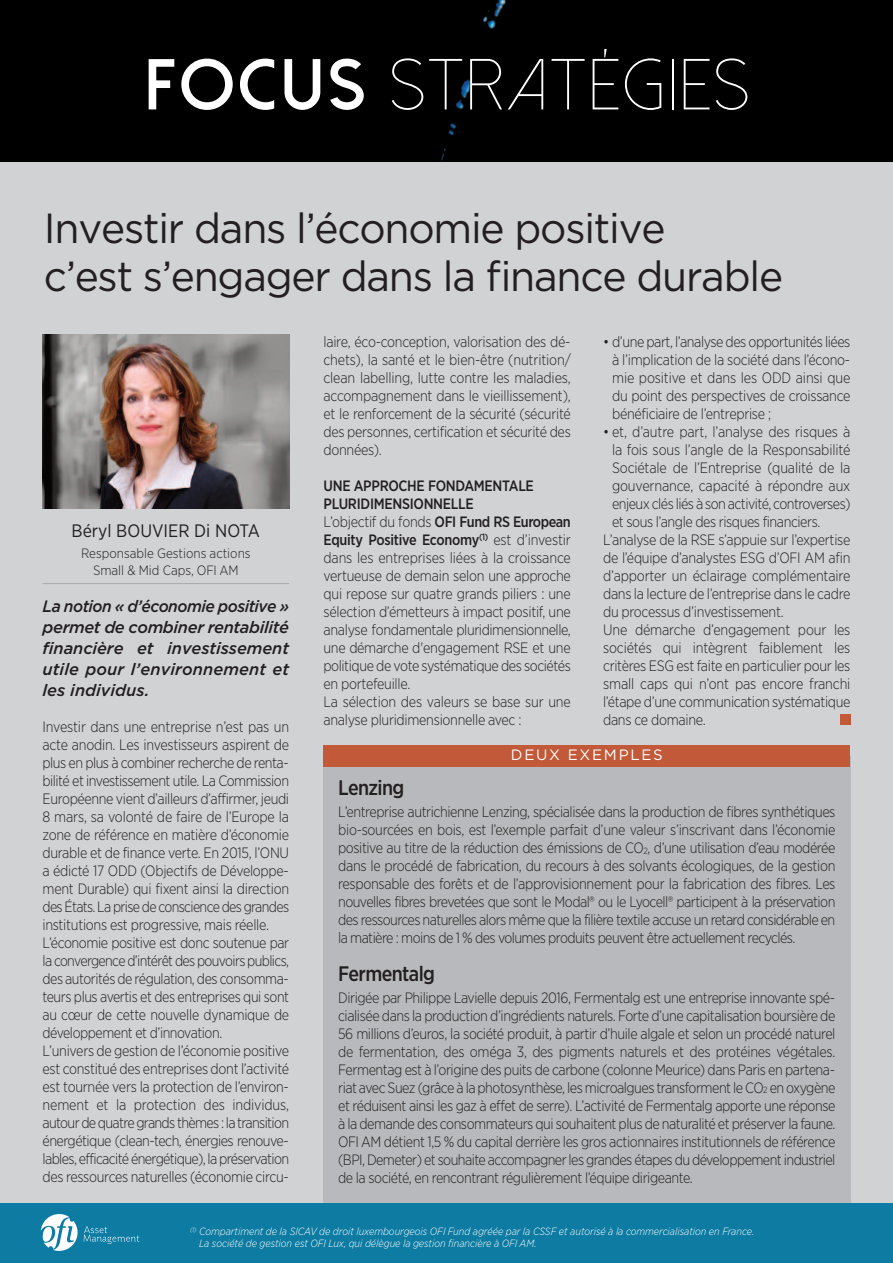
<style>
.page{position:relative;width:893px;height:1263px;background:#d1d2d4}
.page>*{position:absolute;margin:0;border:0;box-sizing:border-box;transform-origin:0 0}
.t1{font:300 72px "Dolce Vita";letter-spacing:.05em;color:#fff}
.t2{font:42px/48px "Gotham";letter-spacing:-.03em;color:#231f20}
.t3{font:500 21px "Gotham Narrow";letter-spacing:-.035em;color:#231f20}
.t4{font:18px "Gotham Narrow";color:#231f20}
.t5{font:italic 500 16.5px/21px "Gotham";letter-spacing:.005em;color:#231f20;text-align:justify;scale:.95 1}
.t6{font:300 15px/18px "Gotham Narrow";letter-spacing:-.02em;color:#231f20;text-align:justify}
.t7{font:300 15px "Gotham Narrow";letter-spacing:-.04em;color:#231f20}
.t8{font:15px "Gotham";letter-spacing:.115em;color:#fff}
.t9{font:300 13.5px/16.5px "Gotham Narrow";color:#231f20;text-align:center}
.t10{font:italic 300 10.5px/12px "Gotham Narrow";color:#fff}
.s1{font-weight:800}
.s2{font-weight:500}
.s3{font-size:9px}
</style>
<div class="page">
<div style="left:323px;top:756px;width:527px;height:488px;background:#b8b9bc"></div>
<div style="left:0;top:1203px;width:893px;height:60px;background:#0d7ba2"></div>
<div style="left:0;top:0;width:893px;height:162px;background:#000"></div>
<svg style="left:84px;top:1226px;width:55px;height:18px"></svg>
<svg style="left:41px;top:1214px;width:37px;height:37px"></svg>
<div style="left:840px;top:714px;width:10px;height:11px;background:#c25939"></div>
<img style="left:43px;top:335px;width:246px;height:173px">
<hr style="left:43px;top:583px;width:246px;height:1px;background:#a8a9ad">
<div style="left:323px;top:745px;width:527px;height:21px;background:#c25939"></div>
<h1 class="t1" style="left:144px;top:42px;width:606px"><span class="s1">FOCUS</span> STRATÉGIES</h1>
<h2 class="t2" style="left:44px;top:204px;width:741px">Investir dans l’économie positive<br>c’est s’engager dans la finance durable</h2>
<p class="t4" style="left:72px;top:525px;width:190px">Béryl BOUVIER Di NOTA</p>
<p class="t9" style="left:81px;top:546px;width:171px">Responsable Gestions actions<br>Small &amp; Mid Caps, OFI AM</p>
<p class="t5" style="left:43px;top:596px;width:261px">La notion « d’économie positive » permet de combiner rentabilité financière et investissement utile pour l’environnement et les individus.</p>
<p class="t6" style="left:42px;top:719px;width:248px;text-align:left">Investir dans une entreprise n’est pas un acte anodin. Les investisseurs aspirent de plus en plus à combiner recherche de renta&shy;bilité et investissement utile. La Commission Européenne vient d’ailleurs d’affirmer, jeudi 8 mars, sa volonté de faire de l’Europe la zone de référence en matière d’économie durable et de finance verte. En 2015, l’ONU a édicté 17 ODD (Objectifs de Développe&shy;ment Durable) qui fixent ainsi la direction des états. La prise de conscience des grandes institutions est progressive, mais réelle.<br>L’économie positive est donc soutenue par la convergence d’intérêt des pouvoirs publics, des autorités de régulation, des consomma&shy;teurs plus avertis et des entreprises qui sont au cœur de cette nouvelle dynamique de développement et d’innovation.<br>L’univers de gestion de l’économie positive est constitué des entreprises dont l’activité est tournée vers la protection de l’environ&shy;nement et la protection des individus, autour de quatre grands thèmes : la transition énergétique (clean-tech, énergies renouve&shy;lables, efficacité énergétique), la préservation des ressources naturelles (économie circu-</p>
<p class="t6" style="left:323px;top:333px;width:249px">laire, éco-conception, valorisation des dé&shy;chets), la santé et le bien-être (nutrition/ clean labelling, lutte contre les maladies, accompagnement dans le vieillissement), et le renforcement de la sécurité (sécurité des personnes, certification et sécurité des données).</p>
<p class="t6" style="left:323px;top:477px;width:249px;text-align:left"><span class="s2">UNE APPROCHE FONDAMENTALE PLURIDIMENSIONNELLE<br></span>L’objectif du fonds <span class="s2">OFI FUND RS EUROPEAN EQUITY POSITIVE ECONOMY</span><sup>(1)</sup> est d’investir dans les entreprises liées à la croissance vertueuse de demain selon une approche qui repose sur quatre grands piliers : une sélection d’émetteurs à impact positif, une analyse fondamentale pluridimensionnelle, une démarche d'engagement RSE et une politique de vote systématique des sociétés en portefeuille.<br>La sélection des valeurs se base sur une analyse pluridimensionnelle avec :</p>
<p class="t6" style="left:612px;top:333px;width:240px;text-indent:-9px">• d’une part, l’analyse des opportunités liées à l’implication de la société dans l’écono&shy;mie positive et dans les ODD ainsi que du point des perspectives de croissance bénéficiaire de l’entreprise ;</p>
<p class="t6" style="left:603px;top:423px;width:249px">• et, d’autre part, l’analyse des risques à</p>
<p class="t6" style="left:612px;top:441px;width:240px">la fois sous l’angle de la Responsabilité</p>
<p class="t6" style="left:612px;top:459px;width:240px">Sociétale de l’Entreprise (qualité de la</p>
<p class="t6" style="left:612px;top:477px;width:240px">gouvernance, capacité à répondre aux</p>
<p class="t7" style="left:612px;top:498px;width:240px">enjeux clés liés à son activité, controverses)</p>
<p class="t6" style="left:612px;top:513px;width:210px">et sous l’angle des risques financiers.</p>
<p class="t6" style="left:603px;top:531px;width:249px">L’analyse de la RSE s’appuie sur l’expertise</p>
<p class="t6" style="left:603px;top:549px;width:249px">de l’équipe d’analystes ESG d’OFI AM afin</p>
<p class="t6" style="left:603px;top:567px;width:249px">d’apporter un éclairage complémentaire</p>
<p class="t6" style="left:603px;top:585px;width:249px">dans la lecture de l’entreprise dans le cadre</p>
<p class="t6" style="left:603px;top:603px;width:182px">du processus d’investissement.</p>
<p class="t6" style="left:603px;top:621px;width:249px">Une démarche d’engagement pour les</p>
<p class="t6" style="left:603px;top:639px;width:249px">sociétés qui intègrent faiblement les</p>
<p class="t6" style="left:603px;top:657px;width:249px">critères ESG est faite en particulier pour les</p>
<p class="t6" style="left:603px;top:675px;width:249px">small caps qui n’ont pas encore franchi</p>
<p class="t6" style="left:603px;top:693px;width:249px">l’étape d’une communication systématique</p>
<p class="t6" style="left:603px;top:711px;width:104px">dans ce domaine.</p>
<p class="t8" style="left:511px;top:746px;width:153px">deux exemples</p>
<h3 class="t3" style="left:338px;top:780px;width:68px">LENZING</h3>
<p class="t6" style="left:338px;top:804px;width:499px">L’entreprise autrichienne Lenzing, spécialisée dans la production de fibres synthétiques bio-sourcées en bois, est l’exemple parfait d’une valeur s’inscrivant dans l’économie positive au titre de la réduction des émissions de CO<span class="s3">2</span>, d’une utilisation d’eau modérée dans le procédé de fabrication, du recours à des solvants écologiques, de la gestion responsable des forêts et de l’approvisionnement pour la fabrication des fibres. Les nouvelles fibres brevetées que sont le Modal® ou le Lyocell® participent à la préservation des ressources naturelles alors même que la filière textile accuse un retard considérable en la matière : moins de 1 % des volumes produits peuvent être actuellement recyclés.</p>
<h3 class="t3" style="left:338px;top:966px;width:98px">FERMENTALG</h3>
<p class="t6" style="left:338px;top:990px;width:499px">Dirigée par Philippe Lavielle depuis 2016, Fermentalg est une entreprise innovante spé&shy;cialisée dans la production d’ingrédients naturels. Forte d’une capitalisation boursière de 56 millions d’euros, la société produit, à partir d’huile algale et selon un procédé naturel de fermentation, des oméga 3, des pigments naturels et des protéines végétales.<br>Fermentag est à l’origine des puits de carbone (colonne Meurice) dans Paris en partena&shy;riat avec Suez (grâce à la photosynthèse, les microalgues transforment le CO<span class="s3">2</span> en oxygène et réduisent ainsi les gaz à effet de serre). L’activité de Fermentalg apporte une réponse à la demande des consommateurs qui souhaitent plus de naturalité et préserver la faune.<br>OFI AM détient 1,5 % du capital derrière les gros actionnaires institutionnels de référence (BPI, Demeter) et souhaite accompagner les grandes étapes du développement industriel de la société, en rencontrant régulièrement l’équipe dirigeante.</p>
<p class="t10" style="left:199px;top:1226px;width:557px;text-indent:-9px"><sup>(1)</sup> Compartiment de la SICAV de droit luxembourgeois OFI Fund agréée par la CSSF et autorisé à la commercialisation en France.<br>La société de gestion est OFI Lux, qui délègue la gestion financière à OFI AM.</p>
</div>
